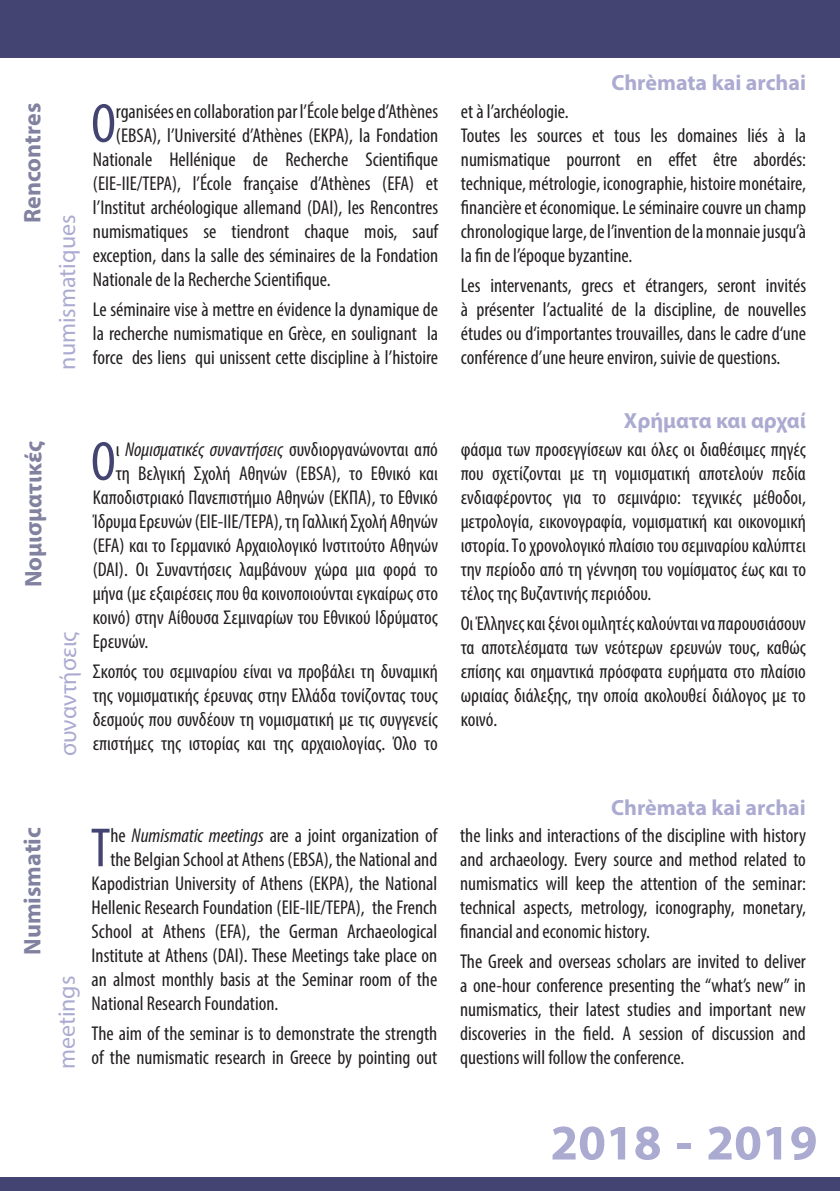
<style>
.page{position:relative;width:840px;height:1191px;background:#fff}
.page>*{position:absolute;margin:0;border:0;box-sizing:border-box;transform-origin:0 0}
.t1{font:condensed 55.6px "Myriad Pro";color:#434471}
.t2{font:700 50px "Myriad Pro";color:#ababd2}
.t3{font:700 24px "Myriad Pro";color:#8181a0}
.t4{font:24px "Myriad Pro";color:#ababd2}
.t5{font:700 22px "Myriad Pro";color:#ababd2}
.t6{font:condensed 20px/24px "Myriad Pro";color:#231f20;text-align:justify}
.t7{font:italic condensed 20px "Myriad Pro";color:#231f20}
.s1{font-style:normal}
.s2{font-style:italic}
</style>
<div class="page">
<div style="left:0;top:0;width:839px;height:58px;background:#434471"></div>
<div style="left:0;top:1177px;width:839px;height:14px;background:#434471"></div>
<p class="t3" style="left:17px;top:223px;width:122px;rotate:-90deg">Rencontres</p>
<p class="t4" style="left:52px;top:370px;width:156px;rotate:-90deg">numismatiques</p>
<h1 class="t1" style="left:91px;top:90px;width:26px">O</h1>
<p class="t6" style="left:116px;top:99px;width:323px">rganisées en collaboration par l’École belge d’Athènes</p>
<p class="t6" style="left:116px;top:123px;width:323px">(EBSA), l’Université d’Athènes (EKPA), la Fondation</p>
<p class="t6" style="left:93px;top:147px;width:346px">Nationale Hellénique de Recherche Scientifique</p>
<p class="t6" style="left:93px;top:171px;width:346px">(EIE-IIE/TEPA), l’École française d’Athènes (EFA) et</p>
<p class="t6" style="left:93px;top:195px;width:346px">l’Institut archéologique allemand (DAI), les Rencontres</p>
<p class="t6" style="left:93px;top:219px;width:346px">numismatiques se tiendront chaque mois, sauf</p>
<p class="t6" style="left:93px;top:243px;width:346px">exception, dans la salle des séminaires de la Fondation</p>
<p class="t6" style="left:93px;top:267px;width:239px">Nationale de la Recherche Scientifique.</p>
<p class="t6" style="left:93px;top:297px;width:346px">Le séminaire vise à mettre en évidence la dynamique de la recherche numismatique en Grèce, en soulignant la force des liens qui unissent cette discipline à l’histoire</p>
<p class="t3" style="left:18px;top:587px;width:148px;rotate:-90deg">Νομισματικές</p>
<p class="t4" style="left:53px;top:756px;width:126px;rotate:-90deg">συναντήσεις</p>
<h1 class="t1" style="left:91px;top:428px;width:26px">Ο</h1>
<p class="t7" style="left:116px;top:437px;width:323px"><span class="s1">ι</span> Νομισματικές συναντήσεις <span class="s1">συνδιοργανώνονται από</span></p>
<p class="t6" style="left:116px;top:461px;width:323px">τη Βελγική Σχολή Αθηνών (EBSA), το Εθνικό και</p>
<p class="t6" style="left:93px;top:485px;width:346px">Καποδιστριακό Πανεπιστήμιο Αθηνών (ΕΚΠΑ), το Εθνικό</p>
<p class="t6" style="left:93px;top:509px;width:346px">Ίδρυμα Ερευνών (EIE-IIE/TEPA), τη Γαλλική Σχολή Αθηνών</p>
<p class="t6" style="left:93px;top:533px;width:346px">(EFA) και το Γερμανικό Αρχαιολογικό Ινστιτούτο Αθηνών</p>
<p class="t6" style="left:93px;top:557px;width:346px">(DAI). Οι Συναντήσεις λαμβάνουν χώρα μια φορά το</p>
<p class="t6" style="left:93px;top:581px;width:346px">μήνα (με εξαιρέσεις που θα κοινοποιούνται εγκαίρως στο</p>
<p class="t6" style="left:93px;top:605px;width:346px">κοινό) στην Αίθουσα Σεμιναρίων του Εθνικού Ιδρύματος</p>
<p class="t6" style="left:93px;top:629px;width:57px">Ερευνών.</p>
<p class="t6" style="left:93px;top:659px;width:346px">Σκοπός του σεμιναρίου είναι να προβάλει τη δυναμική της νομισματικής έρευνας στην Ελλάδα τονίζοντας τους δεσμούς που συνδέουν τη νομισματική με τις συγγενείς επιστήμες της ιστορίας και της αρχαιολογίας. Όλο το</p>
<p class="t3" style="left:17px;top:954px;width:129px;rotate:-90deg">Numismatic</p>
<p class="t4" style="left:52px;top:1069px;width:95px;rotate:-90deg">meetings</p>
<h1 class="t1" style="left:91px;top:814px;width:21px">T</h1>
<p class="t6" style="left:110px;top:823px;width:328px">he <span class="s2">Numismatic meetings</span> are a joint organization of</p>
<p class="t6" style="left:110px;top:847px;width:328px">the Belgian School at Athens (EBSA), the National and</p>
<p class="t6" style="left:91px;top:871px;width:347px">Kapodistrian University of Athens (EKPA), the National</p>
<p class="t6" style="left:91px;top:895px;width:347px">Hellenic Research Foundation (EIE-IIE/TEPA), the French</p>
<p class="t6" style="left:91px;top:919px;width:347px">School at Athens (EFA), the German Archaeological</p>
<p class="t6" style="left:91px;top:943px;width:347px">Institute at Athens (DAI). These Meetings take place on</p>
<p class="t6" style="left:91px;top:967px;width:347px">an almost monthly basis at the Seminar room of the</p>
<p class="t6" style="left:91px;top:991px;width:188px">National Research Foundation.</p>
<p class="t6" style="left:91px;top:1021px;width:347px">The aim of the seminar is to demonstrate the strength of the numismatic research in Greece by pointing out</p>
<p class="t5" style="left:611px;top:68px;width:196px">Chrèmata kai archai</p>
<p class="t6" style="left:460px;top:99px;width:346px;text-align:left">et à l’archéologie.<br>Toutes les sources et tous les domaines liés à la numismatique pourront en effet être abordés: technique, métrologie, iconographie, histoire monétaire, financière et économique. Le séminaire couvre un champ chronologique large, de l’invention de la monnaie jusqu’à la fin de l’époque byzantine.</p>
<p class="t6" style="left:460px;top:273px;width:346px">Les intervenants, grecs et étrangers, seront invités à présenter l’actualité de la discipline, de nouvelles études ou d‘importantes trouvailles, dans le cadre d‘une conférence d’une heure environ, suivie de questions.</p>
<p class="t5" style="left:623px;top:407px;width:183px">Χρήματα και αρχαί</p>
<p class="t6" style="left:460px;top:437px;width:346px">φάσμα των προσεγγίσεων και όλες οι διαθέσιμες πηγές που σχετίζονται με τη νομισματική αποτελούν πεδία ενδιαφέροντος για το σεμινάριο: τεχνικές μέθοδοι, μετρολογία, εικονογραφία, νομισματική και οικονομική ιστορία. Το χρονολογικό πλαίσιο του σεμιναρίου καλύπτει την περίοδο από τη γέννηση του νομίσματος έως και το τέλος της Βυζαντινής περιόδου.</p>
<p class="t6" style="left:460px;top:611px;width:346px">Οι Έλληνες και ξένοι ομιλητές καλούνται να παρουσιάσουν τα αποτελέσματα των νεότερων ερευνών τους, καθώς επίσης και σημαντικά πρόσφατα ευρήματα στο πλαίσιο ωριαίας διάλεξης, την οποία ακολουθεί διάλογος με το κοινό.</p>
<p class="t5" style="left:610px;top:793px;width:196px">Chrèmata kai archai</p>
<p class="t6" style="left:460px;top:823px;width:347px">the links and interactions of the discipline with history and archaeology. Every source and method related to numismatics will keep the attention of the seminar: technical aspects, metrology, iconography, monetary, financial and economic history.</p>
<p class="t6" style="left:460px;top:949px;width:347px">The Greek and overseas scholars are invited to deliver a one-hour conference presenting the “what’s new” in numismatics, their latest studies and important new discoveries in the field. A session of discussion and questions will follow the conference.</p>
<h2 class="t2" style="left:550px;top:1110px;width:268px">2018 - 2019</h2>
</div>
